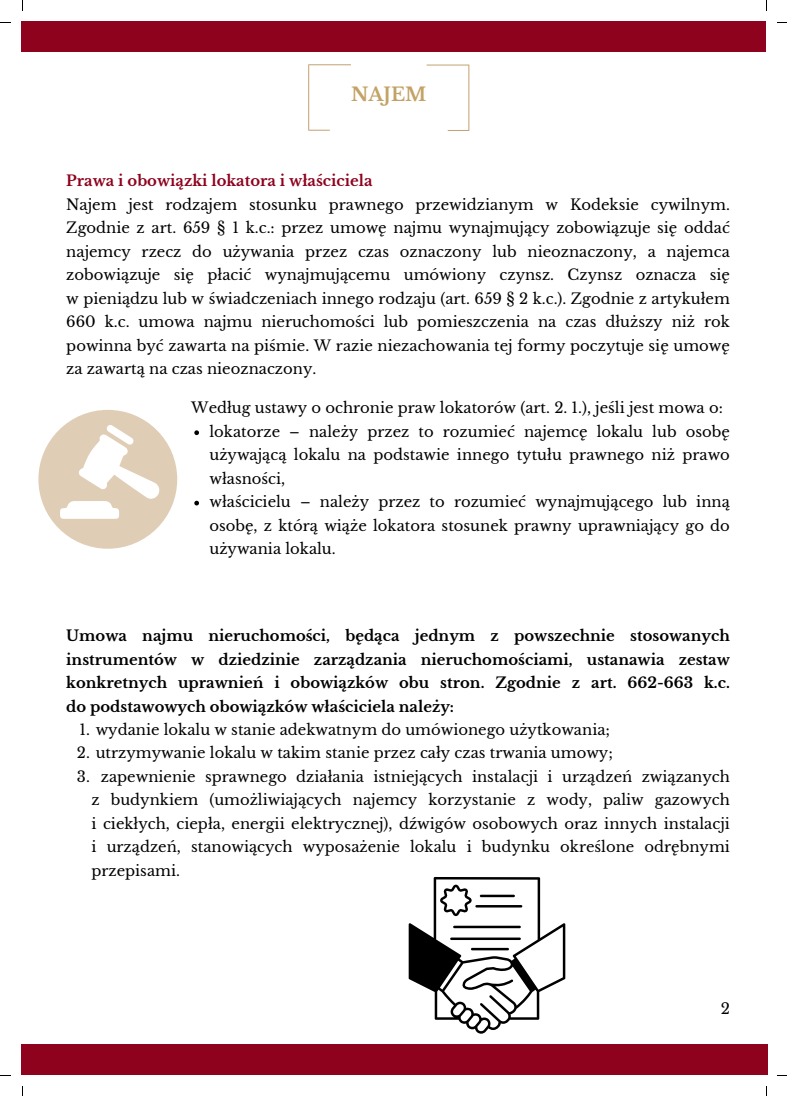
<style>
.page{position:relative;width:787px;height:1096px;background:#fff}
.page>*{position:absolute;margin:0;border:0;box-sizing:border-box;transform-origin:0 0}
.t1{font:700 18.5px "Libre Baskerville";color:#c3a265}
.t2{font:15px "Libre Baskerville";color:#000}
.t3{font:14.75px/23.5px "Libre Baskerville";color:#000;text-align:justify}
.t4{font:700 14.75px/23.5px "Libre Baskerville";color:#000;text-align:justify}
.t5{font:700 14.75px "Libre Baskerville";color:#8e021d}
</style>
<div class="page">
<div style="left:22px;top:22px;width:744px;height:30px;background:#8e021d"></div>
<div style="left:22px;top:1044px;width:746px;height:29px;background:#8e021d"></div>
<svg style="left:308px;top:64px;width:161px;height:67px"></svg>
<svg style="left:38px;top:410px;width:139px;height:138px"></svg>
<svg style="left:409px;top:877px;width:156px;height:156px"></svg>
<svg style="left:194px;top:430px;width:5px;height:5px"></svg>
<svg style="left:194px;top:500px;width:5px;height:5px"></svg>
<p class="t1" style="left:351px;top:83px;width:77px">NAJEM</p>
<p class="t5" style="left:66px;top:172px;width:308px">Prawa i obowiązki lokatora i właściciela</p>
<p class="t3" style="left:66px;top:193px;width:665px">Najem jest rodzajem stosunku prawnego przewidzianym w Kodeksie cywilnym.<br>Zgodnie z art. 659 § 1 k.c.: przez umowę najmu wynajmujący zobowiązuje się oddać najemcy rzecz do używania przez czas oznaczony lub nieoznaczony, a najemca zobowiązuje się płacić wynajmującemu umówiony czynsz. Czynsz oznacza się w pieniądzu lub w świadczeniach innego rodzaju (art. 659 § 2 k.c.). Zgodnie z artykułem 660 k.c. umowa najmu nieruchomości lub pomieszczenia na czas dłuższy niż rok powinna być zawarta na piśmie. W razie niezachowania tej formy poczytuje się umowę za zawartą na czas nieoznaczony.</p>
<p class="t3" style="left:191px;top:396px;width:533px">Według ustawy o ochronie praw lokatorów (art. 2. 1.), jeśli jest mowa o:</p>
<p class="t3" style="left:209px;top:420px;width:522px">lokatorze – należy przez to rozumieć najemcę lokalu lub osobę używającą lokalu na podstawie innego tytułu prawnego niż prawo własności,</p>
<p class="t3" style="left:209px;top:490px;width:522px">właścicielu – należy przez to rozumieć wynajmującego lub inną osobę, z którą wiąże lokatora stosunek prawny uprawniający go do używania lokalu.</p>
<p class="t4" style="left:66px;top:624px;width:665px">Umowa najmu nieruchomości, będąca jednym z powszechnie stosowanych instrumentów w dziedzinie zarządzania nieruchomościami, ustanawia zestaw konkretnych uprawnień i obowiązków obu stron. Zgodnie z art. 662-663 k.c. do podstawowych obowiązków właściciela należy:</p>
<p class="t3" style="left:79px;top:718px;width:532px">1. wydanie lokalu w stanie adekwatnym do umówionego użytkowania;</p>
<p class="t3" style="left:77px;top:741px;width:537px">2. utrzymywanie lokalu w takim stanie przez cały czas trwania umowy;</p>
<p class="t3" style="left:91px;top:765px;width:640px;text-indent:9px">zapewnienie sprawnego działania istniejących instalacji i urządzeń związanych z budynkiem (umożliwiających najemcy korzystanie z wody, paliw gazowych i ciekłych, ciepła, energii elektrycznej), dźwigów osobowych oraz innych instalacji i urządzeń, stanowiących wyposażenie lokalu i budynku określone odrębnymi przepisami.</p>
<p class="t3" style="left:77px;top:765px;width:15px">3.</p>
<p class="t2" style="left:721px;top:999px;width:11px">2</p>
</div>
